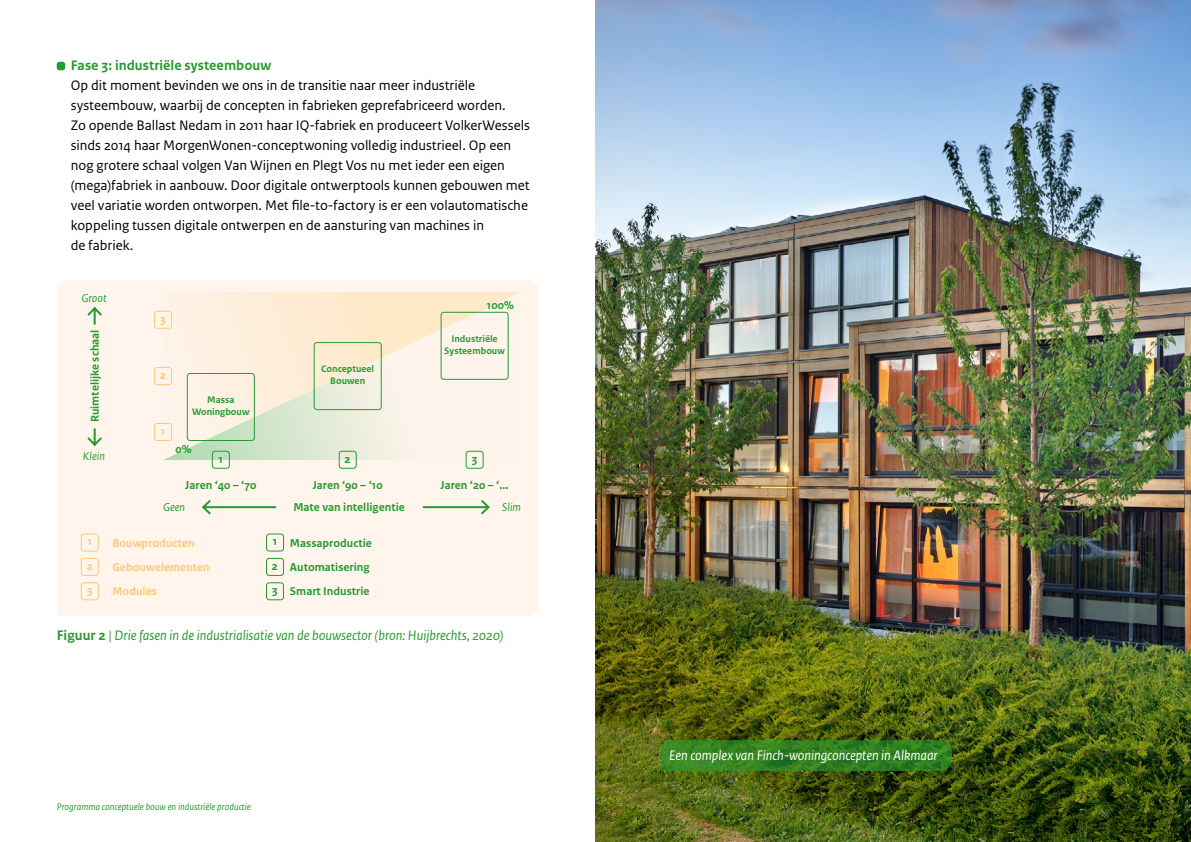
<style>
.page{position:relative;width:1191px;height:842px;background:#fff}
.page>*{position:absolute;margin:0;border:0;box-sizing:border-box;transform-origin:0 0}
.t1{font:14.5px/20px "Rijksoverheid Sans Text";letter-spacing:-.005em;color:#000}
.t2{font:italic 14.5px "Rijksoverheid Sans Text";letter-spacing:-.005em;color:#279a2f}
.t3{font:italic 14.5px "Rijksoverheid Sans Text";letter-spacing:-.005em;color:#fff}
.t4{font:700 14.5px "Rijksoverheid Sans Text";color:#279a2f}
.t5{font:700 12px/24px "Rijksoverheid Sans Text";color:#279a2f}
.t6{font:700 12px/24px "Rijksoverheid Sans Text";color:#fcc978}
.t7{font:italic 12px "Rijksoverheid Sans Text";color:#279a2f}
.t8{font:700 10px/12px "Rijksoverheid Sans Text";color:#279a2f;text-align:center}
.t9{font:italic 10px "Rijksoverheid Sans Text";color:#279a2f}
.s1{font-weight:700;font-style:normal}
</style>
<div class="page">
<div style="left:57px;top:62px;width:8px;height:8px;background:#279a2f;border-radius:3px"></div>
<div style="left:57px;top:280px;width:482px;height:336px;background:#fff5ed"></div>
<svg style="left:163px;top:292px;width:358px;height:168px;background:#f7eedd"></svg>
<div style="left:212px;top:451px;width:18px;height:18px;border:1px solid #279a2f;border-radius:3px"></div>
<div style="left:187px;top:373px;width:68px;height:68px;border:1px solid #279a2f;border-radius:3px"></div>
<div style="left:314px;top:342px;width:68px;height:68px;border:1px solid #279a2f;border-radius:3px"></div>
<div style="left:440px;top:312px;width:68px;height:68px;border:1px solid #279a2f;border-radius:3px"></div>
<div style="left:339px;top:451px;width:18px;height:18px;border:1px solid #279a2f;border-radius:3px"></div>
<div style="left:465px;top:451px;width:18px;height:18px;border:1px solid #279a2f;border-radius:3px"></div>
<div style="left:154px;top:423px;width:18px;height:18px;border:1px solid #fcc978;border-radius:3px"></div>
<div style="left:81px;top:533px;width:18px;height:18px;border:1px solid #fcc978;border-radius:3px"></div>
<div style="left:266px;top:533px;width:18px;height:18px;border:1px solid #279a2f;border-radius:3px"></div>
<div style="left:81px;top:558px;width:18px;height:18px;border:1px solid #fcc978;border-radius:3px"></div>
<div style="left:266px;top:558px;width:18px;height:18px;border:1px solid #279a2f;border-radius:3px"></div>
<div style="left:81px;top:582px;width:18px;height:18px;border:1px solid #fcc978;border-radius:3px"></div>
<div style="left:266px;top:582px;width:18px;height:18px;border:1px solid #279a2f;border-radius:3px"></div>
<div style="left:154px;top:367px;width:18px;height:18px;border:1px solid #fcc978;border-radius:3px"></div>
<div style="left:154px;top:311px;width:18px;height:18px;border:1px solid #fcc978;border-radius:3px"></div>
<svg style="left:421px;top:498px;width:70px;height:18px"></svg>
<svg style="left:200px;top:498px;width:77px;height:18px"></svg>
<svg style="left:86px;top:427px;width:18px;height:21px"></svg>
<svg style="left:86px;top:305px;width:18px;height:21px"></svg>
<img style="left:595px;top:0;width:596px;height:842px">
<svg style="left:660px;top:740px;width:292px;height:31px;background:#338122"></svg>
<p class="t4" style="left:71px;top:57px;width:202px">Fase 3: industriële systeembouw</p>
<p class="t1" style="left:71px;top:75px;width:460px">Op dit moment bevinden we ons in de transitie naar meer industriële systeembouw, waarbij de concepten in fabrieken geprefabriceerd worden.<br>Zo opende Ballast Nedam in 2011 haar IQ-fabriek en produceert VolkerWessels sinds 2014 haar MorgenWonen-conceptwoning volledig industrieel. Op een nog grotere schaal volgen Van Wijnen en Plegt Vos nu met ieder een eigen (mega)fabriek in aanbouw. Door digitale ontwerptools kunnen gebouwen met veel variatie worden ontworpen. Met file-to-factory is er een volautomatische koppeling tussen digitale ontwerpen en de aansturing van machines in<br>de fabriek.</p>
<p class="t7" style="left:81px;top:291px;width:27px">Groot</p>
<p class="t5" style="left:83px;top:422px;width:94px;rotate:-90deg">Ruimtelijke schaal</p>
<p class="t7" style="left:83px;top:449px;width:24px">Klein</p>
<p class="t6" style="left:160px;top:307px;width:7px">3</p>
<p class="t6" style="left:160px;top:363px;width:8px">2</p>
<p class="t6" style="left:161px;top:419px;width:6px">1</p>
<p class="t8" style="left:192px;top:394px;width:59px">Massa<br>Woningbouw</p>
<p class="t5" style="left:176px;top:438px;width:18px">0%</p>
<p class="t5" style="left:218px;top:447px;width:6px">1</p>
<p class="t5" style="left:487px;top:293px;width:29px">100%</p>
<p class="t8" style="left:321px;top:363px;width:54px">Conceptueel<br>Bouwen</p>
<p class="t8" style="left:444px;top:333px;width:62px">Industriële<br>Systeembouw</p>
<p class="t5" style="left:345px;top:447px;width:8px">2</p>
<p class="t5" style="left:472px;top:447px;width:7px">3</p>
<p class="t5" style="left:185px;top:474px;width:73px">Jaren ‘40 – ‘70</p>
<p class="t5" style="left:313px;top:474px;width:71px">Jaren ‘90 – ‘10</p>
<p class="t5" style="left:440px;top:474px;width:70px">Jaren ‘20 – ‘...</p>
<p class="t5" style="left:293px;top:495px;width:113px">Mate van intelligentie</p>
<p class="t7" style="left:502px;top:500px;width:20px">Slim</p>
<p class="t7" style="left:163px;top:500px;width:24px">Geen</p>
<p class="t6" style="left:112px;top:531px;width:99px">Bouwproducten<br>Gebouwelementen<br>Modules</p>
<p class="t5" style="left:290px;top:531px;width:83px">Massaproductie<br>Automatisering<br>Smart Industrie</p>
<p class="t6" style="left:87px;top:530px;width:6px">1</p>
<p class="t5" style="left:273px;top:530px;width:6px">1</p>
<p class="t6" style="left:87px;top:554px;width:8px">2</p>
<p class="t5" style="left:272px;top:554px;width:8px">2</p>
<p class="t6" style="left:87px;top:578px;width:7px">3</p>
<p class="t5" style="left:272px;top:578px;width:7px">3</p>
<p class="t2" style="left:57px;top:627px;width:448px"><span class="s1">Figuur 2</span> | Drie fasen in de industrialisatie van de bouwsector (bron: Huijbrechts, 2020)</p>
<p class="t9" style="left:57px;top:801px;width:196px">Programma conceptuele bouw en industriële productie</p>
<p class="t3" style="left:669px;top:747px;width:270px">Een complex van Finch-woningconcepten in Alkmaar</p>
</div>
